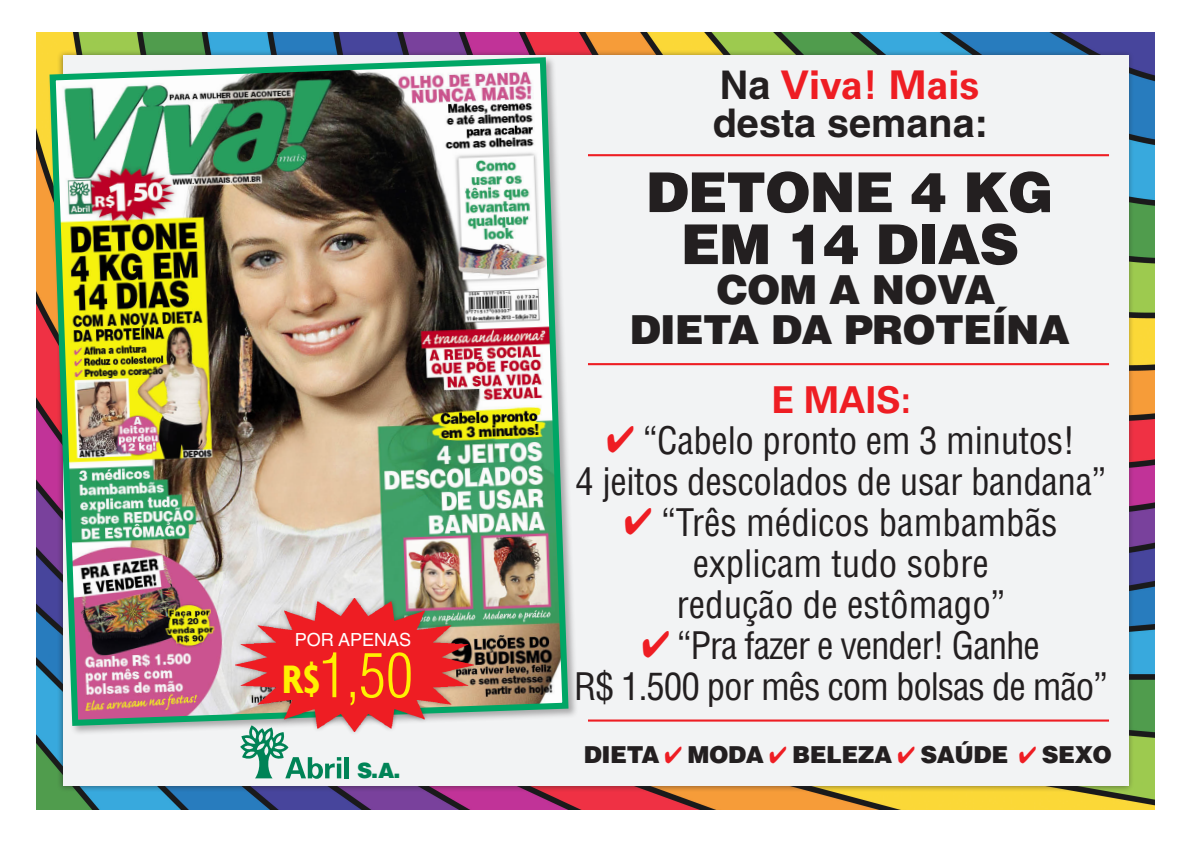
<style>
.page{position:relative;width:1191px;height:842px;background:#fff}
.page>*{position:absolute;margin:0;border:0;box-sizing:border-box;transform-origin:0 0}
.t1{font:300 condensed 60.2px "Helvetica LT Std";color:#fff101}
.t2{font:900 55px "Helvetica LT Std";letter-spacing:-.02em;color:#231f20}
.t3{font:700 condensed 43px "Agenda";color:#fff101}
.t4{font:900 40px "Helvetica LT Std";letter-spacing:-.02em;color:#231f20}
.t5{font:700 39.6px/37.4px "Helvetica LT Std";color:#231f20}
.t6{font:condensed 37px "Helvetica LT Std";letter-spacing:-.01em;color:#231f20}
.t7{font:condensed 37px "Helvetica LT Std";letter-spacing:-.03em;color:#231f20}
.t8{font:700 37px "Univers LT Std";color:#ee1d23}
.t9{font:900 23.4px "Helvetica LT Std";letter-spacing:-.02em;color:#231f20}
.t10{font:900 21.1px "Helvetica";color:#008457}
.t11{font:18.1px "Helvetica LT Std";color:#fff}
.s1{font-family:"Univers LT Std";color:#ee1d23}
.s2{color:#ee1d23}
</style>
<div class="page">
<img style="left:36px;top:32px;width:1119px;height:777px">
<div style="left:57px;top:50px;width:1077px;height:742px;background:#231f20;opacity:.5"></div>
<div style="left:63px;top:56px;width:1065px;height:730px;background:#f2f3f4"></div>
<img style="left:46px;top:54px;width:525px;height:675px">
<hr style="left:588px;top:363px;width:521px;height:2px;background:#ee1d23">
<hr style="left:588px;top:719px;width:521px;height:3px;background:#ee1d23">
<div style="left:344px;top:757px;width:5px;height:21px;background:#008356"></div>
<svg style="left:240px;top:736px;width:101px;height:43px"></svg>
<hr style="left:588px;top:154px;width:521px;height:2px;background:#ee1d23">
<div style="left:236px;top:599px;width:237px;height:137px;background:#231f20;opacity:.5"></div>
<img style="left:236px;top:599px;width:237px;height:132px">
<p class="t11" style="left:295px;top:629px;width:118px">POR APENAS</p>
<p class="t3" style="left:282px;top:653px;width:40px">R$</p>
<p class="t1" style="left:319px;top:638px;width:95px">1,50</p>
<p class="t10" style="left:357px;top:757px;width:45px">S.A.</p>
<p class="t5" style="left:713px;top:66px;width:276px">Na <span class="s1">Viva! Mais </span>desta semana:</p>
<p class="t2" style="left:646px;top:156px;width:409px">DETONE 4 KG</p>
<p class="t2" style="left:680px;top:208px;width:340px">EM 14 DIAS</p>
<p class="t4" style="left:716px;top:264px;width:280px">COM A NOVA</p>
<p class="t4" style="left:630px;top:304px;width:441px">DIETA DA PROTEÍNA</p>
<p class="t8" style="left:771px;top:378px;width:141px">E MAIS:</p>
<p class="t6" style="left:606px;top:417px;width:470px"><span class="s2">✔</span> “Cabelo pronto em 3 minutos!</p>
<p class="t6" style="left:575px;top:458px;width:532px">4 jeitos descolados de usar bandana”</p>
<p class="t6" style="left:624px;top:499px;width:435px"><span class="s2">✔</span> “Três médicos bambambãs</p>
<p class="t6" style="left:693px;top:540px;width:297px">explicam tudo sobre</p>
<p class="t6" style="left:676px;top:581px;width:330px">redução de estômago”</p>
<p class="t7" style="left:642px;top:622px;width:400px"><span class="s2">✔</span> “Pra fazer e vender! Ganhe</p>
<p class="t7" style="left:574px;top:663px;width:535px">R$ 1.500 por mês com bolsas de mão”</p>
<p class="t9" style="left:584px;top:739px;width:529px">DIETA <span class="s2">✔</span> MODA <span class="s2">✔</span> BELEZA <span class="s2">✔</span> SAÚDE <span class="s2">✔</span> SEXO</p>
</div>
